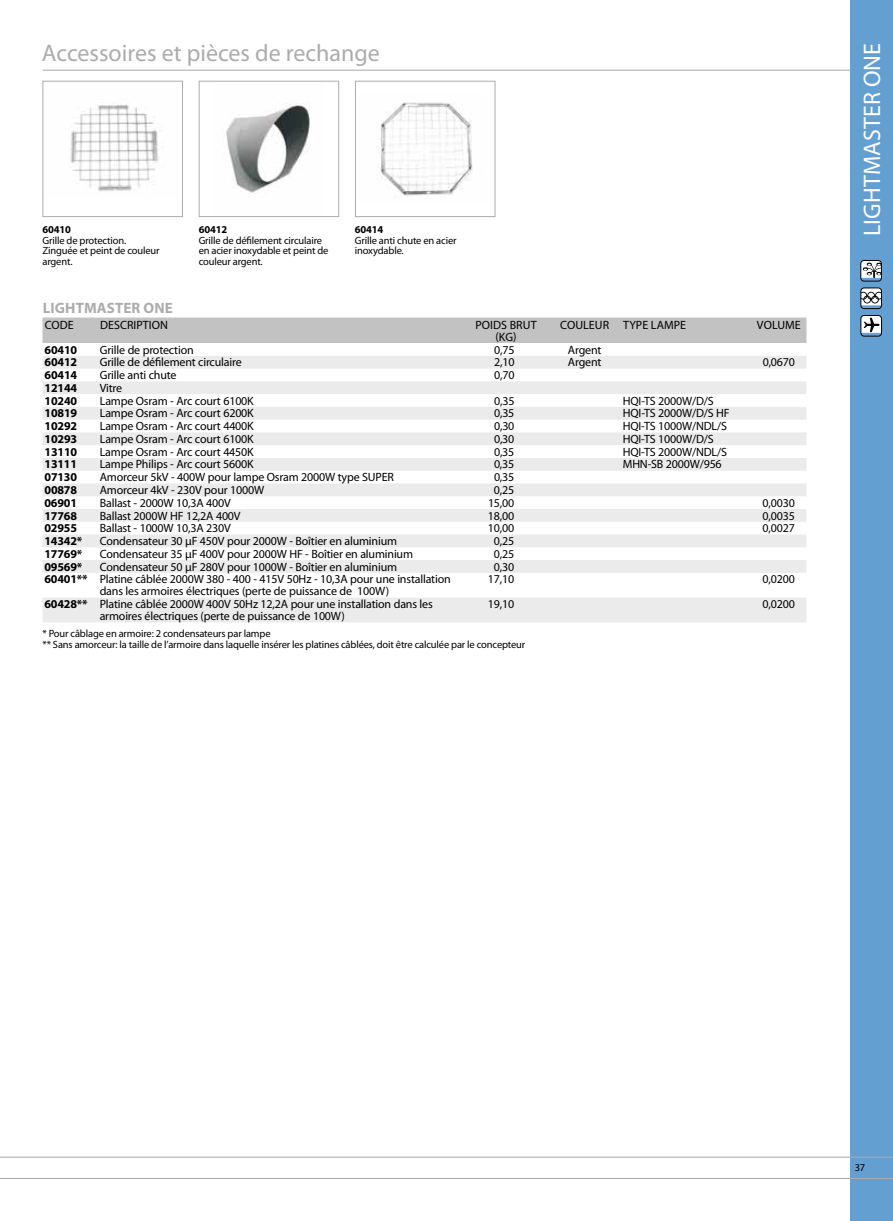
<style>
.page{position:relative;width:893px;height:1221px;background:#fff}
.page>*{position:absolute;margin:0;border:0;box-sizing:border-box;transform-origin:0 0}
.t1{font:24px "Myriad Pro";color:#acacac}
.t2{font:24px "Myriad Pro";letter-spacing:.005em;color:#fff}
.t3{font:700 15px "Myriad Pro";letter-spacing:.01em;color:#acacac}
.t4{font:12px/12px "Myriad Pro";letter-spacing:-.015em;color:#000;text-align:center}
.t5{font:700 12px "Myriad Pro";letter-spacing:-.015em;color:#000}
.t6{font:12px/12px "Myriad Pro";letter-spacing:.005em;color:#000;text-align:center}
.t7{font:10.5px/10.5px "Myriad Pro";letter-spacing:-.015em;color:#000}
.s1{font-weight:700}
</style>
<div class="page">
<div style="left:850px;top:0;width:43px;height:1220px;background:#649fd2"></div>
<hr style="left:0;top:1177px;width:893px;height:1px;background:#acacac">
<hr style="left:0;top:1156px;width:893px;height:1px;background:#acacac">
<hr style="left:43px;top:70px;width:807px;height:1px;background:#acacac">
<img style="left:70px;top:105px;width:90px;height:87px">
<div style="left:43px;top:81px;width:140px;height:136px;border:1px solid #acacac"></div>
<img style="left:224px;top:103px;width:86px;height:92px">
<div style="left:199px;top:81px;width:140px;height:136px;border:1px solid #acacac"></div>
<img style="left:378px;top:102px;width:95px;height:97px">
<div style="left:355px;top:81px;width:140px;height:136px;border:1px solid #acacac"></div>
<svg style="left:861px;top:260px;width:20px;height:21px"></svg>
<svg style="left:861px;top:263px;width:20px;height:18px"></svg>
<div style="left:860px;top:260px;width:22px;height:21px;border:1px solid #000;border-radius:3px"></div>
<div style="left:861px;top:288px;width:20px;height:20px;background:linear-gradient(to right,#fff,#fff);border-radius:3px"></div>
<svg style="left:862px;top:292px;width:18px;height:15px"></svg>
<div style="left:860px;top:288px;width:22px;height:21px;border:1px solid #000;border-radius:3px"></div>
<div style="left:861px;top:315px;width:20px;height:21px;background:#fff;border-radius:3px"></div>
<svg style="left:861px;top:318px;width:20px;height:18px"></svg>
<div style="left:861px;top:315px;width:21px;height:21px;border:1px solid #000;border-radius:3px"></div>
<div style="left:43px;top:317px;width:763px;height:26px;background:#c2c2c2"></div>
<svg style="left:43px;top:356px;width:763px;height:266px;fill:#eee"></svg>
<p class="t1" style="left:42px;top:38px;width:339px">Accessoires et pièces de rechange</p>
<p class="t7" style="left:43px;top:224px;width:119px"><span class="s1">60410<br></span>Grille de protection.<br>Zinguée et peint de couleur argent.</p>
<p class="t7" style="left:199px;top:224px;width:131px"><span class="s1">60412<br></span>Grille de défilement circulaire en acier inoxydable et peint de couleur argent.</p>
<p class="t7" style="left:355px;top:224px;width:103px"><span class="s1">60414<br></span>Grille anti chute en acier inoxydable.</p>
<p class="t3" style="left:43px;top:298px;width:132px">LIGHTMASTER ONE</p>
<p class="t4" style="left:45px;top:318px;width:31px">CODE</p>
<p class="t6" style="left:100px;top:318px;width:70px">DESCRIPTION</p>
<p class="t6" style="left:475px;top:318px;width:63px">POIDS BRUT (KG)</p>
<p class="t6" style="left:560px;top:318px;width:127px">COULEUR TYPE LAMPE</p>
<p class="t4" style="left:757px;top:318px;width:45px">VOLUME</p>
<p class="t5" style="left:45px;top:342px;width:34px">60410</p>
<p class="t4" style="left:100px;top:343px;width:95px">Grille de protection</p>
<p class="t4" style="left:494px;top:343px;width:22px">0,75</p>
<p class="t4" style="left:568px;top:343px;width:35px">Argent</p>
<p class="t5" style="left:45px;top:354px;width:34px">60412</p>
<p class="t4" style="left:100px;top:356px;width:143px">Grille de défilement circulaire</p>
<p class="t4" style="left:494px;top:356px;width:22px">2,10</p>
<p class="t4" style="left:568px;top:356px;width:35px">Argent</p>
<p class="t4" style="left:763px;top:356px;width:34px">0,0670</p>
<p class="t5" style="left:45px;top:367px;width:34px">60414</p>
<p class="t4" style="left:100px;top:369px;width:78px">Grille anti chute</p>
<p class="t4" style="left:494px;top:369px;width:22px">0,70</p>
<p class="t5" style="left:45px;top:380px;width:34px">12144</p>
<p class="t4" style="left:100px;top:381px;width:24px">Vitre</p>
<p class="t5" style="left:45px;top:393px;width:34px">10240</p>
<p class="t4" style="left:100px;top:394px;width:155px">Lampe Osram - Arc court 6100K</p>
<p class="t4" style="left:494px;top:394px;width:22px">0,35</p>
<p class="t4" style="left:623px;top:394px;width:92px">HQI-TS 2000W/D/S</p>
<p class="t5" style="left:45px;top:405px;width:34px">10819</p>
<p class="t4" style="left:100px;top:407px;width:155px">Lampe Osram - Arc court 6200K</p>
<p class="t4" style="left:494px;top:407px;width:22px">0,35</p>
<p class="t4" style="left:623px;top:407px;width:108px">HQI-TS 2000W/D/S HF</p>
<p class="t5" style="left:45px;top:418px;width:34px">10292</p>
<p class="t4" style="left:100px;top:420px;width:155px">Lampe Osram - Arc court 4400K</p>
<p class="t4" style="left:494px;top:420px;width:22px">0,30</p>
<p class="t4" style="left:623px;top:420px;width:106px">HQI-TS 1000W/NDL/S</p>
<p class="t5" style="left:45px;top:431px;width:34px">10293</p>
<p class="t4" style="left:100px;top:432px;width:155px">Lampe Osram - Arc court 6100K</p>
<p class="t4" style="left:494px;top:432px;width:22px">0,30</p>
<p class="t4" style="left:623px;top:432px;width:92px">HQI-TS 1000W/D/S</p>
<p class="t5" style="left:45px;top:444px;width:34px">13110</p>
<p class="t4" style="left:100px;top:445px;width:155px">Lampe Osram - Arc court 4450K</p>
<p class="t4" style="left:494px;top:445px;width:22px">0,35</p>
<p class="t4" style="left:623px;top:445px;width:106px">HQI-TS 2000W/NDL/S</p>
<p class="t5" style="left:45px;top:456px;width:34px">13111</p>
<p class="t4" style="left:100px;top:458px;width:155px">Lampe Philips - Arc court 5600K</p>
<p class="t4" style="left:494px;top:458px;width:22px">0,35</p>
<p class="t4" style="left:623px;top:458px;width:100px">MHN-SB 2000W/956</p>
<p class="t5" style="left:45px;top:469px;width:34px">07130</p>
<p class="t4" style="left:100px;top:471px;width:296px">Amorceur 5kV - 400W pour lampe Osram 2000W type SUPER</p>
<p class="t4" style="left:494px;top:471px;width:22px">0,35</p>
<p class="t5" style="left:45px;top:482px;width:34px">00878</p>
<p class="t4" style="left:100px;top:484px;width:166px">Amorceur 4kV - 230V pour 1000W</p>
<p class="t4" style="left:494px;top:484px;width:22px">0,25</p>
<p class="t5" style="left:45px;top:495px;width:34px">06901</p>
<p class="t4" style="left:100px;top:496px;width:133px">Ballast - 2000W 10,3A 400V</p>
<p class="t4" style="left:488px;top:496px;width:28px">15,00</p>
<p class="t4" style="left:762px;top:496px;width:34px">0,0030</p>
<p class="t5" style="left:45px;top:507px;width:34px">17768</p>
<p class="t4" style="left:100px;top:509px;width:142px">Ballast 2000W HF 12,2A 400V</p>
<p class="t4" style="left:488px;top:509px;width:28px">18,00</p>
<p class="t4" style="left:762px;top:509px;width:34px">0,0035</p>
<p class="t5" style="left:44px;top:520px;width:34px">02955</p>
<p class="t4" style="left:100px;top:522px;width:133px">Ballast - 1000W 10,3A 230V</p>
<p class="t4" style="left:488px;top:522px;width:28px">10,00</p>
<p class="t4" style="left:762px;top:522px;width:34px">0,0027</p>
<p class="t5" style="left:44px;top:533px;width:39px">14342*</p>
<p class="t4" style="left:100px;top:535px;width:299px">Condensateur 30 μF 450V pour 2000W - Boîtier en aluminium</p>
<p class="t4" style="left:494px;top:535px;width:22px">0,25</p>
<p class="t5" style="left:44px;top:546px;width:39px">17769*</p>
<p class="t4" style="left:100px;top:547px;width:315px">Condensateur 35 μF 400V pour 2000W HF - Boîtier en aluminium</p>
<p class="t4" style="left:494px;top:547px;width:22px">0,25</p>
<p class="t5" style="left:44px;top:558px;width:39px">09569*</p>
<p class="t4" style="left:100px;top:560px;width:299px">Condensateur 50 μF 280V pour 1000W - Boîtier en aluminium</p>
<p class="t4" style="left:494px;top:560px;width:22px">0,30</p>
<p class="t4" style="left:44px;top:573px;width:408px"><span class="s1">60401**</span> Platine câblée 2000W 380 - 400 - 415V 50Hz - 10,3A pour une installation dans les armoires électriques (perte de puissance de 100W)</p>
<p class="t4" style="left:488px;top:573px;width:28px">17,10</p>
<p class="t4" style="left:762px;top:573px;width:34px">0,0200</p>
<p class="t4" style="left:100px;top:598px;width:335px;text-align:left;text-indent:-55px"><span class="s1">60428**</span> Platine câblée 2000W 400V 50Hz 12,2A pour une installation dans les armoires électriques (perte de puissance de 100W)</p>
<p class="t4" style="left:488px;top:598px;width:28px">19,10</p>
<p class="t4" style="left:762px;top:598px;width:34px">0,0200</p>
<p class="t7" style="left:43px;top:628px;width:484px">* Pour câblage en armoire: 2 condensateurs par lampe<br>** Sans amorceur: la taille de l’armoire dans laquelle insérer les platines câblées, doit être calculée par le concepteur</p>
<p class="t2" style="left:857px;top:236px;width:195px;rotate:-90deg">LIGHTMASTER ONE</p>
<p class="t7" style="left:855px;top:1162px;width:12px">37</p>
</div>
